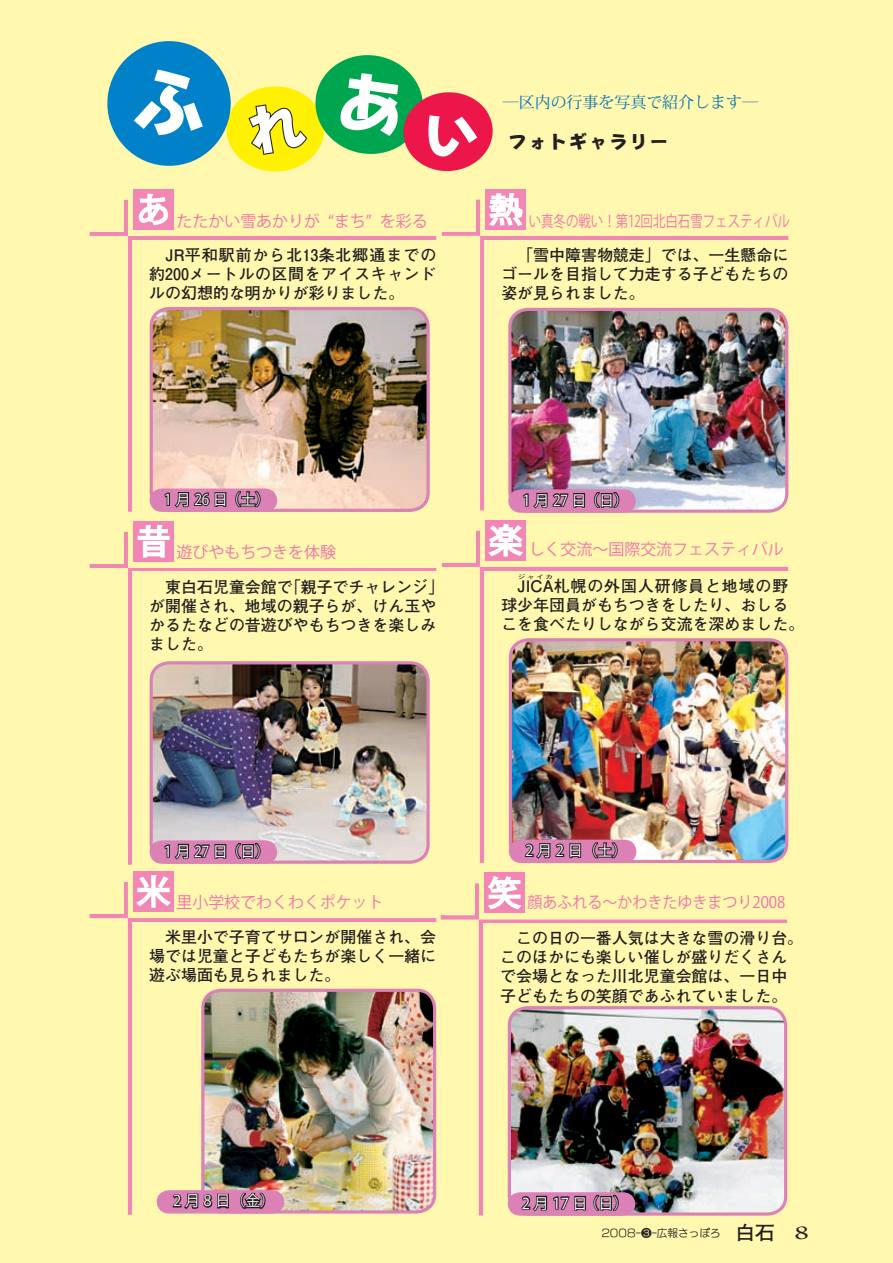
<style>
.page{position:relative;width:893px;height:1263px;background:#fff8ae}
.page>*{position:absolute;margin:0;border:0;box-sizing:border-box;transform-origin:0 0}
.t1{font:20.25px "Pop Happiness Std EB";color:#231f20}
.t2{font:700 19.65px "Futo Go B101 Pro";color:#231f20}
.t3{font:700 15.9px/19.2px "Futo Go B101 Pro";color:#231f20;text-align:justify}
.t4{font:15.9px "Koz Go Std";color:#f171ab}
.t5{font:15.9px "Koz Go Std";color:#f171ab;scale:.78 1}
.t6{font:700 15.9px "Futo Go B101 Pro";letter-spacing:.055em;color:#231f20}
.t7{font:15.9px "Koz Go Std";color:#f171ab;scale:.94 1}
.t8{font:15.9px "Koz Min Std";color:#006db8}
.t9{font:14.85px "Koz Go Std";letter-spacing:.25em;color:#fff}
.t10{font:10.65px "New Rodin Pro M";color:#231f20}
.t11{font:700 5.55px "Futo Go B101 Pro";color:#231f20;scale:1.43 1}
</style>
<div class="page">
<div style="left:485px;top:189px;width:41px;height:41px;background:#f287b6"></div>
<svg style="left:488px;top:193px;width:35px;height:33px"></svg>
<div style="left:226px;top:86px;width:98px;height:85px;background:#fff101;border-radius:50%"></div>
<div style="left:107px;top:41px;width:124px;height:125px;background:#0081c8;border-radius:50%"></div>
<div style="left:480px;top:236px;width:308px;height:274px;border:4px solid #f287b6"></div>
<div style="left:484px;top:240px;width:312px;height:271px;background:#fff8ae"></div>
<div style="left:442px;top:200px;width:38px;height:36px;border:4px solid #f287b6"></div>
<div style="left:437px;top:196px;width:39px;height:36px;background:#fff8ae"></div>
<div style="left:128px;top:236px;width:308px;height:276px;border:4px solid #f287b6"></div>
<div style="left:132px;top:240px;width:312px;height:272px;background:#fff8ae"></div>
<div style="left:90px;top:200px;width:38px;height:36px;border:4px solid #f287b6"></div>
<div style="left:85px;top:196px;width:39px;height:36px;background:#fff8ae"></div>
<div style="left:133px;top:521px;width:41px;height:40px;background:#f287b6"></div>
<svg style="left:137px;top:524px;width:33px;height:34px"></svg>
<div style="left:133px;top:189px;width:41px;height:41px;background:#f287b6"></div>
<svg style="left:138px;top:193px;width:31px;height:33px"></svg>
<div style="left:485px;top:520px;width:41px;height:40px;background:#f287b6"></div>
<svg style="left:488px;top:523px;width:35px;height:34px"></svg>
<img style="left:510px;top:309px;width:277px;height:202px;border-radius:18px">
<div style="left:508px;top:308px;width:280px;height:205px;border:3px solid #db81b5;border-radius:18px"></div>
<svg style="left:508px;top:489px;width:128px;height:24px;background:#ad6c91"></svg>
<div style="left:480px;top:567px;width:308px;height:296px;border:4px solid #f287b6"></div>
<div style="left:442px;top:531px;width:38px;height:36px;border:4px solid #f287b6"></div>
<div style="left:484px;top:571px;width:312px;height:294px;background:#fff8ae"></div>
<div style="left:128px;top:568px;width:308px;height:297px;border:4px solid #f287b6"></div>
<div style="left:90px;top:532px;width:38px;height:36px;border:4px solid #f287b6"></div>
<div style="left:132px;top:572px;width:312px;height:294px;background:#fff8ae"></div>
<img style="left:510px;top:640px;width:277px;height:221px;border-radius:18px">
<div style="left:509px;top:638px;width:279px;height:225px;border:3px solid #db81b5;border-radius:18px"></div>
<svg style="left:509px;top:840px;width:127px;height:23px;background:#b16c92"></svg>
<div style="left:437px;top:526px;width:39px;height:36px;background:#fff8ae"></div>
<div style="left:85px;top:527px;width:39px;height:36px;background:#fff8ae"></div>
<img style="left:151px;top:309px;width:277px;height:201px;border-radius:18px">
<div style="left:150px;top:307px;width:280px;height:205px;border:3px solid #db81b5;border-radius:18px"></div>
<svg style="left:150px;top:488px;width:127px;height:24px;background:#b06e92"></svg>
<div style="left:484px;top:872px;width:41px;height:41px;background:#f287b6"></div>
<svg style="left:488px;top:876px;width:34px;height:34px"></svg>
<div style="left:479px;top:919px;width:308px;height:296px;border:4px solid #f287b6"></div>
<div style="left:441px;top:883px;width:38px;height:36px;border:4px solid #f287b6"></div>
<div style="left:483px;top:923px;width:312px;height:296px;background:#fff8ae"></div>
<img style="left:509px;top:1008px;width:277px;height:206px;border-radius:18px">
<div style="left:508px;top:1006px;width:279px;height:209px;border:3px solid #db81b5;border-radius:18px"></div>
<svg style="left:508px;top:1192px;width:127px;height:23px;background:#aa698e"></svg>
<div style="left:436px;top:879px;width:39px;height:36px;background:#fff8ae"></div>
<div style="left:133px;top:871px;width:41px;height:40px;background:#f287b6"></div>
<svg style="left:136px;top:875px;width:35px;height:33px"></svg>
<div style="left:128px;top:918px;width:308px;height:297px;border:4px solid #f287b6"></div>
<div style="left:90px;top:882px;width:38px;height:36px;border:4px solid #f287b6"></div>
<div style="left:132px;top:922px;width:312px;height:294px;background:#fff8ae"></div>
<div style="left:85px;top:877px;width:39px;height:36px;background:#fff8ae"></div>
<img style="left:203px;top:990px;width:232px;height:222px;border-radius:18px">
<div style="left:201px;top:989px;width:235px;height:224px;border:3px solid #db81b5;border-radius:18px"></div>
<svg style="left:157px;top:1190px;width:127px;height:23px;background:#ac6b8e"></svg>
<img style="left:151px;top:663px;width:277px;height:199px;border-radius:18px">
<div style="left:150px;top:661px;width:280px;height:203px;border:3px solid #db81b5;border-radius:18px"></div>
<svg style="left:150px;top:840px;width:127px;height:24px;background:#af6d92"></svg>
<svg style="left:246px;top:55px;width:247px;height:117px"></svg>
<p class="t8" style="left:503px;top:93px;width:257px">―区内の行事を写真で紹介します―</p>
<p class="t1" style="left:507px;top:128px;width:163px">フォトギャラリー</p>
<p class="t4" style="left:177px;top:211px;width:145px">たたかい雪あかりが</p>
<p class="t3" style="left:149px;top:243px;width:289px">　JR平和駅前から北13条北郷通までの約200メートルの区間をアイスキャンドルの幻想的な明かりが彩りました。</p>
<p class="t4" style="left:328px;top:211px;width:45px">“まち”</p>
<p class="t4" style="left:380px;top:211px;width:49px">を彩る</p>
<p class="t5" style="left:529px;top:212px;width:336px">い真冬の戦い！第12回北白石雪フェスティバル</p>
<p class="t3" style="left:501px;top:243px;width:289px">　「雪中障害物競走」では、一生懸命にゴールを目指して力走する子どもたちの姿が見られました。</p>
<p class="t9" style="left:164px;top:490px;width:100px">1 月 26 日 土（ (</p>
<p class="t4" style="left:177px;top:542px;width:161px">遊びやもちつきを体験</p>
<p class="t9" style="left:522px;top:491px;width:100px">1 月 27 日 日（ (</p>
<p class="t4" style="left:529px;top:540px;width:257px">しく交流～国際交流フェスティバル</p>
<p class="t11" style="left:518px;top:572px;width:26px">ジャイカ</p>
<p class="t3" style="left:501px;top:593px;width:304px">球少年団員がもちつきをしたり、おしるこを食べたりしながら交流を深めました。</p>
<p class="t3" style="left:149px;top:575px;width:289px;text-align:left">　東白石児童会館で<br>が開催され、地域の親子らが、けん玉やかるたなどの昔遊びやもちつきを楽しみました。</p>
<p class="t6" style="left:501px;top:573px;width:288px">　JICA札幌の外国人研修員と地域の野</p>
<p class="t3" style="left:285px;top:575px;width:161px">「親子でチャレンジ「</p>
<p class="t9" style="left:164px;top:842px;width:100px">1 月 27 日 日（ (</p>
<p class="t4" style="left:176px;top:892px;width:209px">里小学校でわくわくポケット</p>
<p class="t3" style="left:149px;top:925px;width:289px">　米里小で子育てサロンが開催され、会場では児童と子どもたちが楽しく一緒に遊ぶ場面も見られました。</p>
<p class="t9" style="left:525px;top:841px;width:59px">2月2日</p>
<p class="t9" style="left:590px;top:841px;width:31px">土（ (</p>
<p class="t7" style="left:528px;top:892px;width:276px">顔あふれる〜かわきたゆきまつり2008</p>
<p class="t3" style="left:500px;top:926px;width:304px;text-align:left">　この日の一番人気は大きな雪の滑り台。このほかにも楽しい催しが盛りだくさんで会場となった川北児童会館は、一日中子どもたちの笑顔であふれていました。</p>
<p class="t9" style="left:173px;top:1192px;width:59px">2月 8 日</p>
<p class="t9" style="left:238px;top:1192px;width:31px">金（ (</p>
<p class="t9" style="left:522px;top:1194px;width:100px">2 月 17 日 日（ (</p>
<p class="t10" style="left:601px;top:1224px;width:121px">2008 ❸ー ー広報さっぽろ</p>
<p class="t2" style="left:735px;top:1217px;width:41px">白石</p>
</div>
